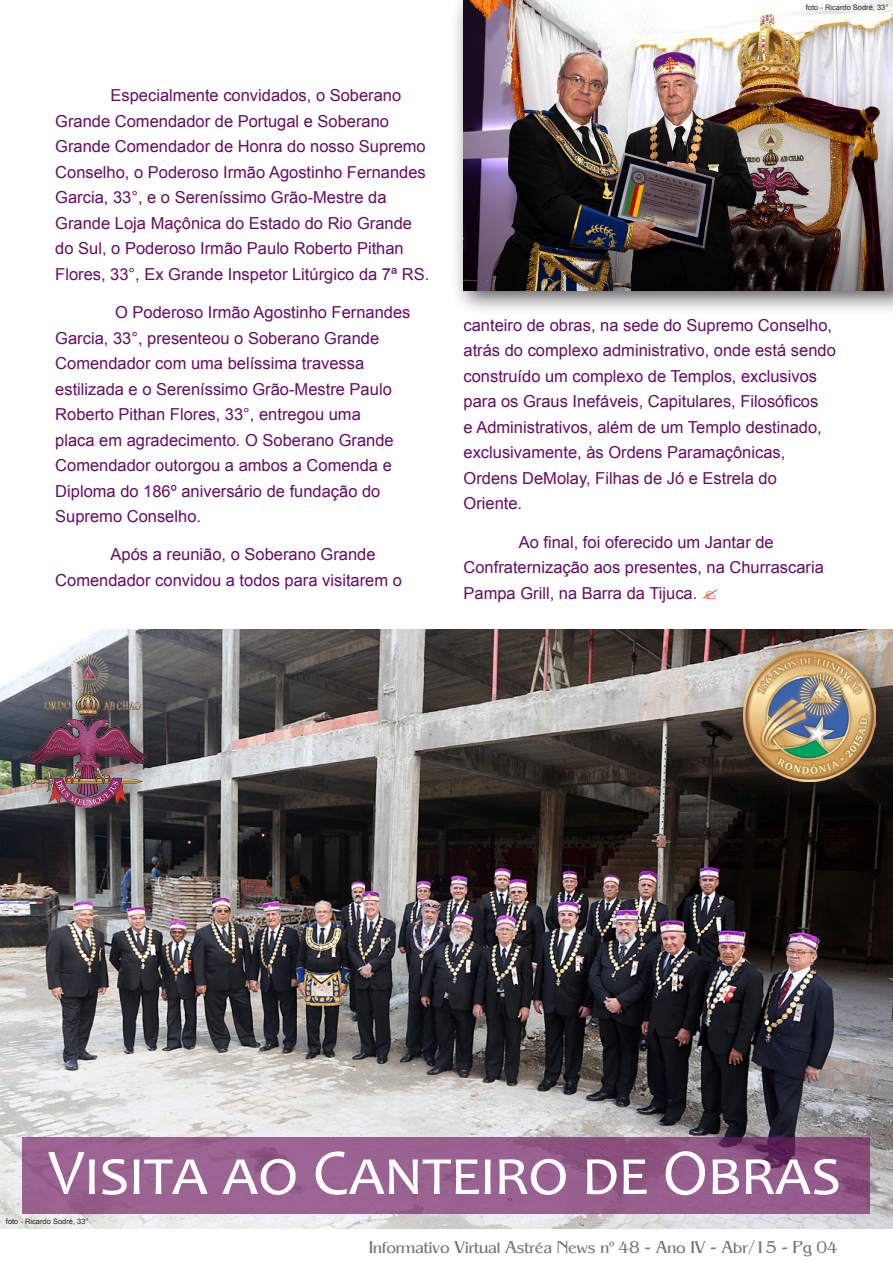
<style>
.page{position:relative;width:893px;height:1263px;background:#fff}
.page>*{position:absolute;margin:0;border:0;box-sizing:border-box;transform-origin:0 0}
.t1{font:66px "Candara";color:#fffefc}
.t2{font:16.5px/25.5px "Arial";color:#670c63}
.t3{font:16.5px "Aida";color:#747676}
.t4{font:7.5px "Arial";color:#231f20}
.s1{font-family:"Times New Roman"}
</style>
<div class="page">
<div style="left:450px;top:0;width:443px;height:314px;background:#231f20;opacity:.75"></div>
<img style="left:463px;top:0;width:430px;height:291px">
<img style="left:0;top:630px;width:893px;height:599px">
<svg style="left:23px;top:1137px;width:847px;height:77px;background:#955d8c"></svg>
<div style="left:730px;top:636px;width:163px;height:169px;background:#231f20;opacity:.75"></div>
<img style="left:744px;top:649px;width:132px;height:132px">
<div style="left:16px;top:640px;width:150px;height:188px;background:#231f20;opacity:.75"></div>
<img style="left:23px;top:643px;width:130px;height:174px">
<p class="t2" style="left:55px;top:83px;width:376px;text-indent:55px">Especialmente convidados, o Soberano Grande Comendador de Portugal e Soberano Grande Comendador de Honra do nosso Supremo Conselho, o Poderoso Irmão Agostinho Fernandes Garcia, 33°, e o Sereníssimo Grão-Mestre da Grande Loja Maçônica do Estado do Rio Grande do Sul, o Poderoso Irmão Paulo Roberto Pithan Flores, 33°, Ex Grande Inspetor Litúrgico da 7ª RS.</p>
<p class="t2" style="left:55px;top:299px;width:357px;text-indent:60px">O Poderoso Irmão Agostinho Fernandes Garcia, 33°, presenteou o Soberano Grande Comendador com uma belíssima travessa estilizada e o Sereníssimo Grão-Mestre Paulo Roberto Pithan Flores, 33°, entregou uma<br>placa em agradecimento. O Soberano Grande Comendador outorgou a ambos a Comenda e Diploma do 186º aniversário de fundação do Supremo Conselho.</p>
<p class="t2" style="left:55px;top:542px;width:348px;text-indent:55px">Após a reunião, o Soberano Grande<br>Comendador convidou a todos para visitarem o</p>
<p class="t4" style="left:806px;top:2px;width:84px">foto - Ricardo Sodré, 33°</p>
<p class="t2" style="left:463px;top:312px;width:374px">canteiro de obras, na sede do Supremo Conselho, atrás do complexo administrativo, onde está sendo construído um complexo de Templos, exclusivos para os Graus Inefáveis, Capitulares, Filosóficos<br>e Administrativos, além de um Templo destinado, exclusivamente, às Ordens Paramaçônicas, Ordens DeMolay, Filhas de Jó e Estrela do Oriente.</p>
<p class="t2" style="left:463px;top:529px;width:362px;text-indent:55px">Ao final, foi oferecido um Jantar de<br>Confraternização aos presentes, na Churrascaria<br>Pampa Grill, na Barra da Tijuca.</p>
<p class="t1" style="left:48px;top:1131px;width:794px">Visita ao Canteiro de Obras</p>
<p class="t4" style="left:6px;top:1216px;width:84px">foto - Ricardo Sodré, 33°</p>
<p class="t3" style="left:369px;top:1236px;width:470px">Informativo Virtual Astréa News n<span class="s1">º</span> 48 - Ano IV - Abr/15 - Pg 04</p>
</div>
